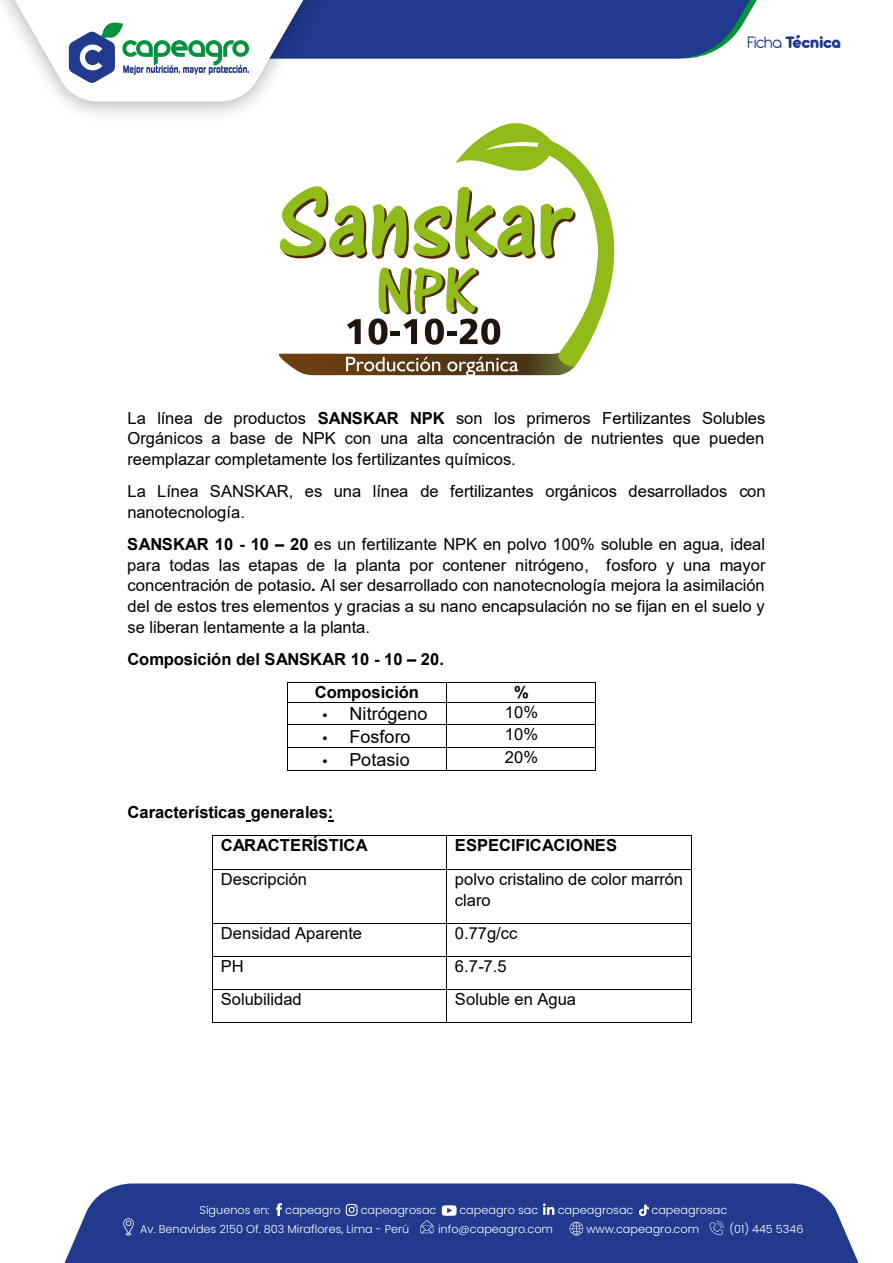
<style>
.page{position:relative;width:893px;height:1263px;background:#fff}
.page>*{position:absolute;margin:0;border:0;box-sizing:border-box;transform-origin:0 0}
.t1{font:18px "Arial";color:#000}
.t2{font:800 18px "Antipasto Pro";letter-spacing:-.025em;color:#213a8e}
.t3{font:16.5px/20.9px "Arial";color:#000;text-align:justify}
.t4{font:700 16.5px/32.8px "Arial";color:#000}
.t5{font:300 11.25px "Poppins";color:#fff}
.s1{font-weight:400}
.s2{font-weight:700}
.s3{font-family:"Myriad Pro"}
</style>
<div class="page">
<hr style="left:287px;top:682px;width:159px;height:1px;background:#000">
<hr style="left:447px;top:682px;width:148px;height:1px;background:#000">
<hr style="left:287px;top:702px;width:159px;height:1px;background:#000">
<hr style="left:447px;top:702px;width:148px;height:1px;background:#000">
<hr style="left:287px;top:725px;width:159px;height:1px;background:#000">
<hr style="left:447px;top:725px;width:148px;height:1px;background:#000">
<hr style="left:287px;top:747px;width:159px;height:1px;background:#000">
<hr style="left:447px;top:747px;width:148px;height:1px;background:#000">
<svg style="left:287px;top:683px;width:1px;height:87px"></svg>
<hr style="left:287px;top:770px;width:159px;height:1px;background:#000">
<svg style="left:446px;top:682px;width:1px;height:89px"></svg>
<hr style="left:447px;top:770px;width:148px;height:1px;background:#000">
<svg style="left:595px;top:682px;width:1px;height:89px"></svg>
<hr style="left:213px;top:835px;width:233px;height:1px;background:#000">
<hr style="left:447px;top:835px;width:244px;height:1px;background:#000">
<hr style="left:212px;top:836px;width:1px;height:33px;background:#000">
<hr style="left:446px;top:836px;width:1px;height:33px;background:#000">
<hr style="left:691px;top:836px;width:1px;height:33px;background:#000">
<hr style="left:213px;top:869px;width:233px;height:1px;background:#000">
<hr style="left:447px;top:869px;width:244px;height:1px;background:#000">
<hr style="left:212px;top:870px;width:1px;height:53px;background:#000">
<hr style="left:446px;top:870px;width:1px;height:53px;background:#000">
<hr style="left:691px;top:870px;width:1px;height:53px;background:#000">
<hr style="left:213px;top:923px;width:233px;height:1px;background:#000">
<hr style="left:447px;top:923px;width:244px;height:1px;background:#000">
<hr style="left:212px;top:923px;width:1px;height:33px;background:#000">
<hr style="left:446px;top:923px;width:1px;height:33px;background:#000">
<hr style="left:691px;top:923px;width:1px;height:33px;background:#000">
<hr style="left:213px;top:956px;width:233px;height:1px;background:#000">
<hr style="left:447px;top:956px;width:244px;height:1px;background:#000">
<hr style="left:212px;top:956px;width:1px;height:33px;background:#000">
<hr style="left:446px;top:956px;width:1px;height:33px;background:#000">
<hr style="left:691px;top:956px;width:1px;height:33px;background:#000">
<hr style="left:213px;top:989px;width:233px;height:1px;background:#000">
<hr style="left:447px;top:989px;width:244px;height:1px;background:#000">
<hr style="left:212px;top:990px;width:1px;height:32px;background:#000">
<hr style="left:213px;top:1022px;width:233px;height:1px;background:#000">
<hr style="left:446px;top:990px;width:1px;height:32px;background:#000">
<hr style="left:447px;top:1022px;width:244px;height:1px;background:#000">
<hr style="left:691px;top:990px;width:1px;height:32px;background:#000">
<div style="left:65px;top:1183px;width:793px;height:80px;background:#213a8e"></div>
<svg style="left:569px;top:1222px;width:14px;height:13px"></svg>
<svg style="left:709px;top:1221px;width:15px;height:14px"></svg>
<svg style="left:123px;top:1218px;width:11px;height:17px"></svg>
<svg style="left:420px;top:1220px;width:13px;height:13px"></svg>
<svg style="left:276px;top:1203px;width:6px;height:13px"></svg>
<svg style="left:346px;top:1204px;width:12px;height:12px"></svg>
<svg style="left:543px;top:1203px;width:11px;height:12px"></svg>
<svg style="left:639px;top:1205px;width:10px;height:11px"></svg>
<svg style="left:442px;top:1205px;width:15px;height:11px"></svg>
<svg style="left:0;top:0;width:757px;height:101px"></svg>
<svg style="left:280px;top:123px;width:335px;height:253px"></svg>
<p class="t2" style="left:747px;top:31px;width:96px"><span class="s1">Ficha</span> Técnica</p>
<p class="t3" style="left:127px;top:407px;width:639px">La línea de productos <span class="s2">SANSKAR NPK</span> son los primeros Fertilizantes Solubles Orgánicos a base de NPK con una alta concentración de nutrientes que pueden reemplazar completamente los fertilizantes químicos.</p>
<p class="t3" style="left:127px;top:481px;width:640px">La Línea SANSKAR, es una línea de fertilizantes orgánicos desarrollados con nanotecnología.</p>
<p class="t3" style="left:127px;top:534px;width:640px"><span class="s2">SANSKAR 10 - 10 – 20</span> es un fertilizante NPK en polvo 100% soluble en agua, ideal para todas las etapas de la planta por contener nitrógeno, fosforo y una mayor concentración de potasio<span class="s2">.</span> Al ser desarrollado con nanotecnología mejora la asimilación del de estos tres elementos y gracias a su nano encapsulación no se fijan en el suelo y se liberan lentamente a la planta.</p>
<p class="t4" style="left:315px;top:643px;width:131px;text-indent:-187px">Composición del SANSKAR 10 - 10 – 20.<br>Composición</p>
<p class="t4" style="left:514px;top:675px;width:16px">%</p>
<p class="t1" style="left:322px;top:701px;width:107px"><span class="s3">•</span> Nitrógeno</p>
<p class="t3" style="left:505px;top:701px;width:35px">10%</p>
<p class="t1" style="left:322px;top:724px;width:90px"><span class="s3">•</span> Fosforo</p>
<p class="t3" style="left:505px;top:724px;width:35px">10%</p>
<p class="t1" style="left:322px;top:747px;width:89px"><span class="s3">•</span> Potasio</p>
<p class="t3" style="left:505px;top:747px;width:35px">20%</p>
<p class="t4" style="left:221px;top:796px;width:148px;text-indent:-93px">Características generales:<br>CARACTERÍSTICA</p>
<p class="t4" style="left:455px;top:829px;width:164px">ESPECIFICACIONES</p>
<p class="t3" style="left:221px;top:869px;width:88px">Descripción</p>
<p class="t3" style="left:455px;top:868px;width:230px">polvo cristalino de color marrón claro</p>
<p class="t3" style="left:221px;top:922px;width:143px">Densidad Aparente</p>
<p class="t3" style="left:455px;top:922px;width:64px">0.77g/cc</p>
<p class="t3" style="left:221px;top:956px;width:25px">PH</p>
<p class="t3" style="left:455px;top:956px;width:53px">6.7-7.5</p>
<p class="t3" style="left:221px;top:989px;width:82px">Solubilidad</p>
<p class="t3" style="left:455px;top:989px;width:122px">Soluble en Agua</p>
<p class="t5" style="left:200px;top:1204px;width:72px">Síguenos en:</p>
<p class="t5" style="left:285px;top:1204px;width:57px">capeagro</p>
<p class="t5" style="left:361px;top:1204px;width:77px">capeagrosac</p>
<p class="t5" style="left:459px;top:1204px;width:80px">capeagro sac</p>
<p class="t5" style="left:558px;top:1204px;width:77px">capeagrosac</p>
<p class="t5" style="left:651px;top:1204px;width:77px">capeagrosac</p>
<p class="t5" style="left:140px;top:1222px;width:271px">Av. Benavides 2150 Of. 803 Miraflores, Lima - Perú</p>
<p class="t5" style="left:438px;top:1222px;width:117px">info@capeagro.com</p>
<p class="t5" style="left:586px;top:1222px;width:114px">www.capeagro.com</p>
<p class="t5" style="left:729px;top:1222px;width:76px">(01) 445 5346</p>
</div>
